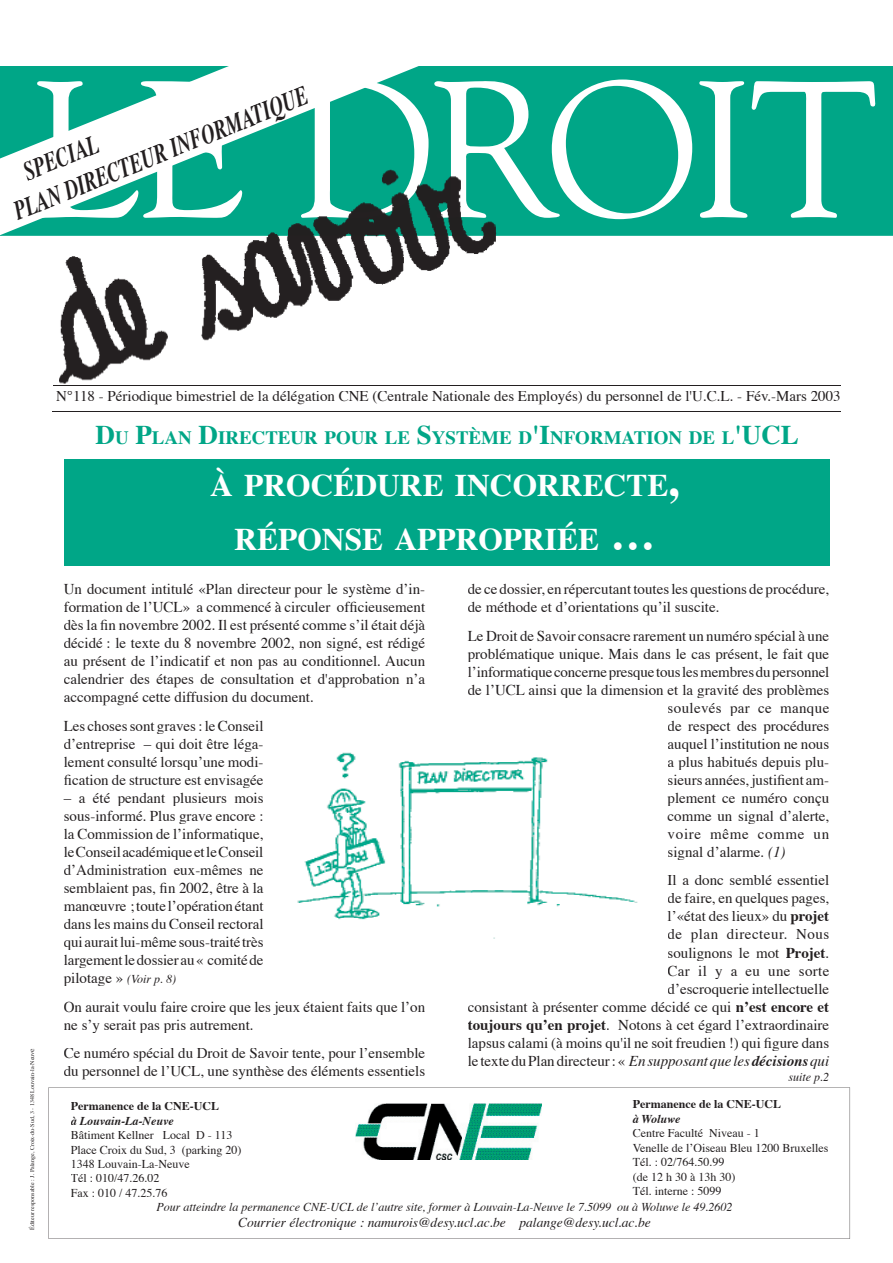
<style>
.page{position:relative;width:893px;height:1263px;background:#fff}
.page>*{position:absolute;margin:0;border:0;box-sizing:border-box;transform-origin:0 0}
.t1{font:192.9px "Goudy";letter-spacing:-.03em;color:#fff}
.t2{font:700 31.5px/54px "Times";color:#fff;text-align:center}
.t3{font:italic 700 27px "Times";color:#231f20;scale:.7 1}
.t4{font:700 18.9px "Times";color:#00a687}
.t5{font:15px/18px "Times";color:#231f20;text-align:justify}
.t6{font:15px "Times";letter-spacing:.025em;color:#231f20}
.t7{font:15px "Times";letter-spacing:.045em;color:#231f20}
.t8{font:italic 13.5px "Times";color:#231f20}
.t9{font:12px/14.4px "Times";color:#231f20}
.t10{font:italic 12px "Times";color:#231f20}
.t11{font:700 12px "Times";color:#231f20}
.t12{font:italic 700 12px "Times";color:#231f20}
.t13{font:6px "Times";color:#231f20}
.s1{font-size:27px}
.s2{font-family:"New York"}
.s3{font-size:45px}
.s4{font-style:italic;font-size:12px}
.s5{font-style:italic}
.s6{font-weight:700}
.s7{font-weight:700;font-style:italic}
</style>
<div class="page">
<div style="left:64px;top:459px;width:765px;height:107px;background:#00a687"></div>
<svg style="left:49px;top:1087px;width:801px;height:152px"></svg>
<hr style="left:53px;top:411px;width:788px;height:1px;background:#231f20">
<hr style="left:53px;top:385px;width:788px;height:1px;background:#231f20">
<div style="left:156px;top:1202px;width:576px;height:11px;background:#fff"></div>
<div style="left:239px;top:1217px;width:411px;height:12px;background:#fff"></div>
<div style="left:633px;top:1100px;width:148px;height:9px;background:#fff"></div>
<div style="left:633px;top:1114px;width:47px;height:9px;background:#fff"></div>
<div style="left:633px;top:1129px;width:125px;height:8px;background:#fff"></div>
<div style="left:633px;top:1143px;width:195px;height:9px;background:#fff"></div>
<div style="left:633px;top:1158px;width:91px;height:8px;background:#fff"></div>
<div style="left:633px;top:1172px;width:102px;height:10px;background:#fff"></div>
<div style="left:633px;top:1186px;width:88px;height:9px;background:#fff"></div>
<div style="left:71px;top:1102px;width:148px;height:9px;background:#fff"></div>
<div style="left:71px;top:1116px;width:103px;height:9px;background:#fff"></div>
<div style="left:71px;top:1131px;width:161px;height:8px;background:#fff"></div>
<div style="left:71px;top:1145px;width:170px;height:11px;background:#fff"></div>
<div style="left:72px;top:1160px;width:118px;height:8px;background:#fff"></div>
<div style="left:71px;top:1174px;width:88px;height:9px;background:#fff"></div>
<div style="left:71px;top:1188px;width:96px;height:9px;background:#fff"></div>
<img style="left:297px;top:752px;width:341px;height:187px">
<div style="left:471px;top:66px;width:422px;height:170px;background:#00a687"></div>
<img style="left:59px;top:169px;width:437px;height:215px">
<img style="left:355px;top:1104px;width:187px;height:55px">
<svg style="left:0;top:66px;width:471px;height:176px;fill:#00a687"></svg>
<svg style="left:6px;top:85px;width:306px;height:141px"></svg>
<h1 class="t1" style="left:34px;top:30px;width:846px">LE DROIT</h1>
<h3 class="t3" style="left:5px;top:188px;width:452px;rotate:-22deg">PLAN DIRECTEUR INFORMATIQUE</h3>
<h3 class="t3" style="left:15px;top:149px;width:114px;rotate:-22deg">SPECIAL</h3>
<p class="t5" style="left:56px;top:386px;width:786px">N°118 - Périodique bimestriel de la délégation CNE (Centrale Nationale des Employés) du personnel de l'U.C.L. - Fév.-Mars 2003</p>
<p class="t4" style="left:96px;top:419px;width:705px"><span class="s1">D</span>U <span class="s1">P</span>LAN <span class="s1">D</span>IRECTEUR POUR LE <span class="s1">S</span>YSTÈME D<span class="s1">'I</span>NFORMATION DE L<span class="s1">'UCL</span></p>
<p class="t13" style="left:27px;top:1230px;width:183px;rotate:-90deg">Éditeur responsable : J. Palange, Croix-du-Sud, 3 - 1348 Louvain-la-Neuv<span class="s2">e</span></p>
<h2 class="t2" style="left:210px;top:454px;width:471px">À PROCÉDURE INCORRECTE<span class="s3">,<br></span>RÉPONSE APPROPRIÉE <span class="s3">…</span></h2>
<p class="t5" style="left:64px;top:578px;width:363px">Un document intitulé «Plan directeur pour le système d’in&shy;formation de l’UCL» a commencé à circuler officieusement dès la fin novembre 2002. Il est présenté comme s’il était déjà décidé : le texte du 8 novembre 2002, non signé, est rédigé au présent de l’indicatif et non pas au conditionnel. Aucun calendrier des étapes de consultation et d'approbation n’a accompagné cette diffusion du document.</p>
<p class="t5" style="left:64px;top:715px;width:201px">Les choses sont graves : le Conseil d’entreprise – qui doit être léga&shy;lement consulté lorsqu’une modi&shy;fication de structure est envisagée</p>
<p class="t5" style="left:64px;top:787px;width:201px">– a été pendant plusieurs mois sous-informé. Plus grave encore : la Commission de l’informatique, le Conseil académique et le Conseil d’Administration eux-mêmes ne semblaient pas, fin 2002, être à la manœuvre ; toute l’opération étant dans les mains du Conseil rectoral qui aurait lui-même sous-traité très largement le dossier au « comité de pilotage » <span class="s4">(Voir p. 8)</span></p>
<p class="t5" style="left:64px;top:996px;width:363px">On aurait voulu faire croire que les jeux étaient faits que l’on ne s’y serait pas pris autrement.</p>
<p class="t5" style="left:64px;top:1043px;width:363px">Ce numéro spécial du Droit de Savoir tente, pour l’ensemble du personnel de l’UCL, une synthèse des éléments essentiels</p>
<p class="t11" style="left:71px;top:1095px;width:150px">Permanence de la CNE-UCL</p>
<p class="t12" style="left:71px;top:1109px;width:104px">à Louvain-La-Neuve</p>
<p class="t9" style="left:71px;top:1127px;width:172px">Bâtiment Kellner Local D - 113<br>Place Croix du Sud, 3 (parking 20)<br>1348 Louvain-La-Neuve<br>Tél : 010/47.26.02<br>Fax : 010 / 47.25.76</p>
<p class="t5" style="left:468px;top:578px;width:363px">de ce dossier, en répercutant toutes les questions de procédure, de méthode et d’orientations qu’il suscite.</p>
<p class="t5" style="left:468px;top:625px;width:363px">Le Droit de Savoir consacre rarement un numéro spécial à une</p>
<p class="t5" style="left:468px;top:643px;width:363px">problématique unique. Mais dans le cas présent, le fait que</p>
<p class="t5" style="left:468px;top:661px;width:363px">l’informatique concerne presque tous les membres du personnel</p>
<p class="t5" style="left:468px;top:679px;width:363px">de l’UCL ainsi que la dimension et la gravité des problèmes</p>
<p class="t6" style="left:668px;top:694px;width:163px">soulevés par ce manque</p>
<p class="t5" style="left:668px;top:715px;width:163px">de respect des procédures</p>
<p class="t5" style="left:668px;top:733px;width:163px">auquel l’institution ne nous</p>
<p class="t5" style="left:668px;top:751px;width:163px">a plus habitués depuis plu-</p>
<p class="t5" style="left:668px;top:769px;width:163px">sieurs années, justifient am-</p>
<p class="t5" style="left:668px;top:787px;width:163px">plement ce numéro conçu</p>
<p class="t5" style="left:668px;top:805px;width:163px">comme un signal d’alerte,</p>
<p class="t7" style="left:668px;top:820px;width:163px">voire même comme un</p>
<p class="t5" style="left:668px;top:841px;width:119px">signal d’alarme. <span class="s5">(1)</span></p>
<p class="t5" style="left:468px;top:870px;width:363px;text-align:right">Il a donc semblé essentiel<br>de faire, en quelques pages,<br>l’«état des lieux» du <span class="s6">projet<br></span>de plan directeur. Nous<br>soulignons le mot <span class="s6">Projet</span>.<br>Car il y a eu une sorte<br>d’escroquerie intellectuelle<br>consistant à présenter comme décidé ce qui <span class="s6">n’est encore et toujours qu’en projet</span>. Notons à cet égard l’extraordinaire lapsus calami (à moins qu'il ne soit freudien !) qui figure dans le texte du Plan directeur : « <span class="s5">En supposant que les</span> <span class="s7">décisions</span> <span class="s5">qui</span></p>
<p class="t10" style="left:789px;top:1066px;width:42px">suite p.2</p>
<p class="t11" style="left:633px;top:1093px;width:150px">Permanence de la CNE-UCL</p>
<p class="t12" style="left:633px;top:1107px;width:49px">à Woluwe</p>
<p class="t9" style="left:633px;top:1125px;width:197px">Centre Faculté Niveau - 1<br>Venelle de l’Oiseau Bleu 1200 Bruxelles<br>Tél. : 02/764.50.99<br>(de 12 h 30 à 13h 30)<br>Tél. interne : 5099</p>
<p class="t10" style="left:156px;top:1196px;width:578px">Pour atteindre la permanence CNE-UCL de l’autre site, former à Louvain-La-Neuve le 7.5099 ou à Woluwe le 49.2602</p>
<p class="t8" style="left:238px;top:1210px;width:414px">Courrier électronique : namurois@desy.ucl.ac.be palange@desy.ucl.ac.be</p>
</div>
